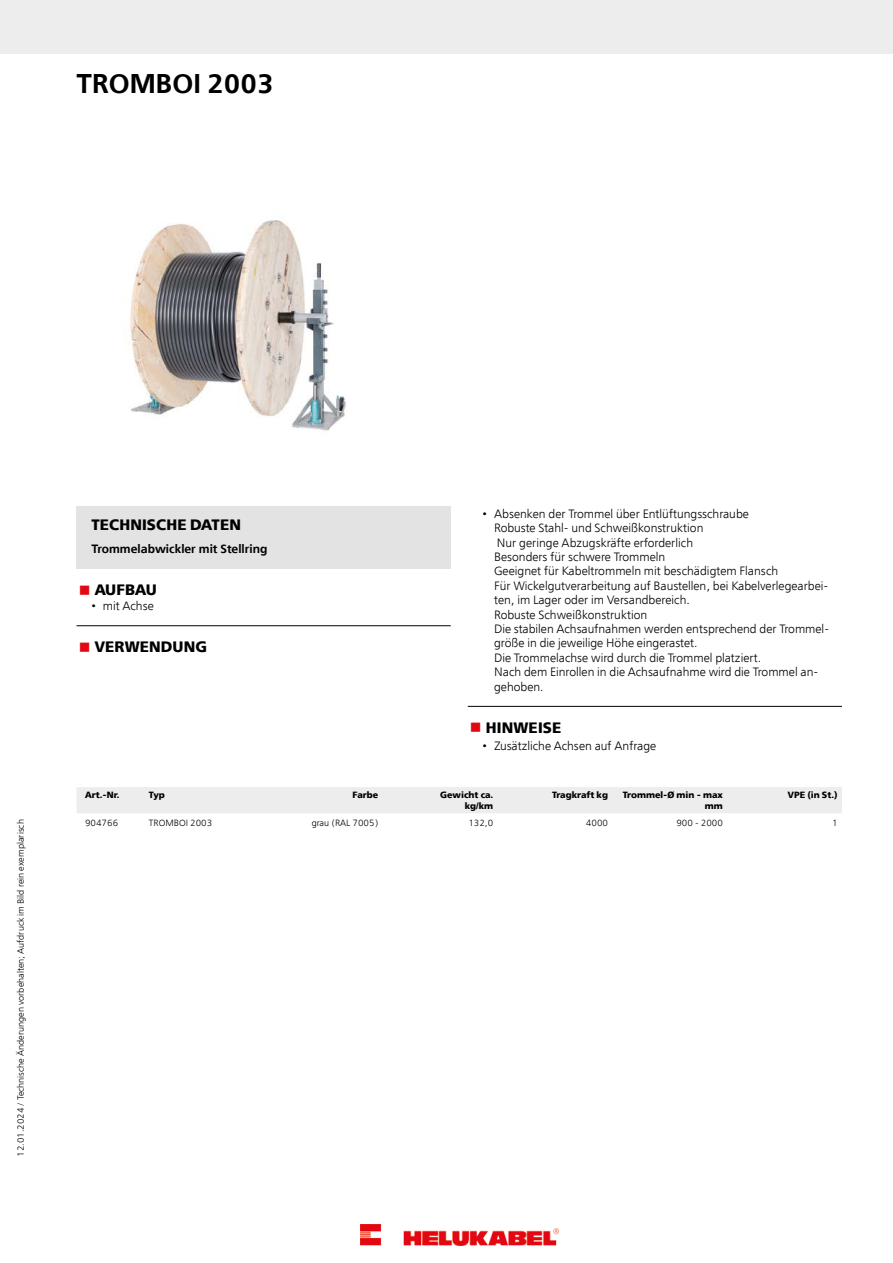
<style>
.page{position:relative;width:893px;height:1263px;background:#fff}
.page>*{position:absolute;margin:0;border:0;box-sizing:border-box;transform-origin:0 0}
.t1{font:600 27px "Free Set";color:#000}
.t2{font:700 15px "Free Set";letter-spacing:.01em;color:#000}
.t3{font:300 12px/14.4px "Free Set";color:#000}
.t4{font:600 12px "Free Set";color:#000}
.t5{font:300 9px "Free Set";color:#000}
.t6{font:700 9px/10.8px "Free Set";color:#000;text-align:right}
.s1{color:#e30613}
</style>
<div class="page">
<div style="left:77px;top:506px;width:374px;height:63px;background:#e3e3e3"></div>
<hr style="left:77px;top:625px;width:374px;height:1px;background:#000">
<hr style="left:468px;top:706px;width:374px;height:1px;background:#000">
<div style="left:77px;top:787px;width:765px;height:26px;background:#ededed"></div>
<div style="left:0;top:0;width:893px;height:53px;background:#ededed"></div>
<img style="left:130px;top:220px;width:216px;height:211px">
<img style="left:360px;top:1225px;width:198px;height:21px">
<h1 class="t1" style="left:77px;top:66px;width:199px">TROMBOI 2003</h1>
<p class="t5" style="left:15px;top:1157px;width:339px;rotate:-90deg">12.01.2024 / Technische Änderungen vorbehalten; Aufdruck im Bild rein exemplarisch</p>
<p class="t2" style="left:91px;top:515px;width:151px">TECHNISCHE DATEN</p>
<p class="t4" style="left:91px;top:541px;width:178px">Trommelabwickler mit Stellring</p>
<p class="t2" style="left:79px;top:580px;width:80px"><span class="s1">■</span> AUFBAU</p>
<p class="t3" style="left:91px;top:599px;width:64px">• mit Achse</p>
<p class="t2" style="left:79px;top:637px;width:130px"><span class="s1">■</span> VERWENDUNG</p>
<p class="t3" style="left:494px;top:506px;width:336px;text-indent:-11px">• Absenken der Trommel über Entlüftungsschraube<br>Robuste Stahl- und Schweißkonstruktion<br>Nur geringe Abzugskräfte erforderlich<br>Besonders für schwere Trommeln<br>Geeignet für Kabeltrommeln mit beschädigtem Flansch<br>Für Wickelgutverarbeitung auf Baustellen, bei Kabelverlegearbei&shy;ten, im Lager oder im Versandbereich.<br>Robuste Schweißkonstruktion<br>Die stabilen Achsaufnahmen werden entsprechend der Trommel&shy;größe in die jeweilige Höhe eingerastet.<br>Die Trommelachse wird durch die Trommel platziert.<br>Nach dem Einrollen in die Achsaufnahme wird die Trommel an&shy;gehoben.</p>
<p class="t2" style="left:470px;top:718px;width:93px"><span class="s1">■</span> HINWEISE</p>
<p class="t3" style="left:483px;top:739px;width:175px">• Zusätzliche Achsen auf Anfrage</p>
<p class="t6" style="left:85px;top:789px;width:36px">Art.-Nr.</p>
<p class="t6" style="left:149px;top:789px;width:18px">Typ</p>
<p class="t6" style="left:352px;top:789px;width:28px">Farbe</p>
<p class="t6" style="left:440px;top:789px;width:55px">Gewicht ca. kg/km</p>
<p class="t6" style="left:552px;top:789px;width:57px">Tragkraft kg</p>
<p class="t6" style="left:623px;top:789px;width:102px">Trommel-Ø min - max mm</p>
<p class="t6" style="left:788px;top:789px;width:51px">VPE (in St.)</p>
<p class="t5" style="left:85px;top:817px;width:35px">904766</p>
<p class="t5" style="left:149px;top:817px;width:65px">TROMBOI 2003</p>
<p class="t5" style="left:312px;top:817px;width:68px">grau (RAL 7005)</p>
<p class="t5" style="left:468px;top:817px;width:26px">132,0</p>
<p class="t5" style="left:586px;top:817px;width:24px">4000</p>
<p class="t5" style="left:676px;top:817px;width:48px">900 - 2000</p>
<p class="t5" style="left:832px;top:817px;width:7px">1</p>
</div>
